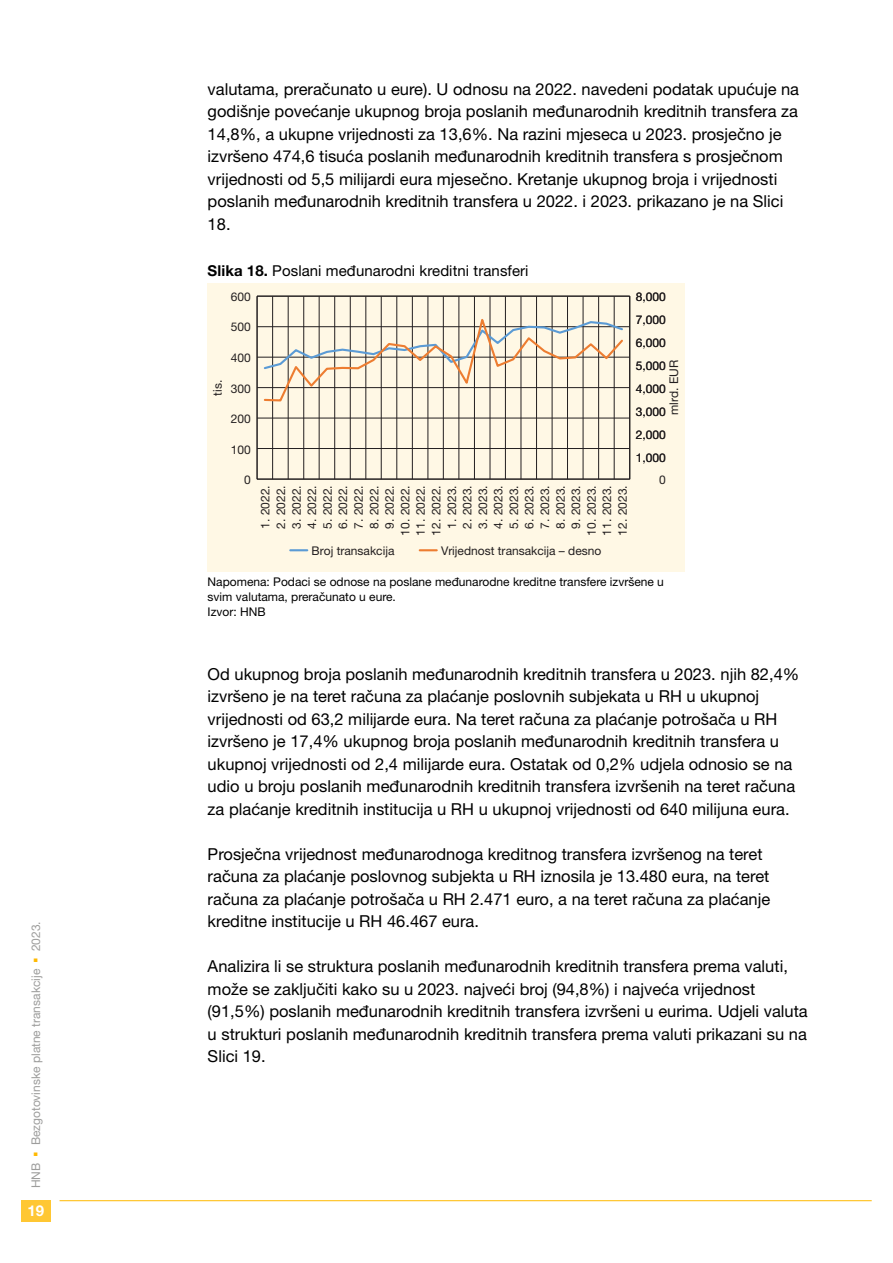
<style>
.page{position:relative;width:893px;height:1263px;background:#fff}
.page>*{position:absolute;margin:0;border:0;box-sizing:border-box;transform-origin:0 0}
.t1{font:16.5px/22.5px "Helvetica Neue LT Pro";color:#000}
.t2{font:15px "Helvetica Neue LT Pro";letter-spacing:.005em;color:#000}
.t3{font:700 15px "Helvetica Neue LT Pro";color:#fff}
.t4{font:12px "Helvetica Neue LT Pro";color:#231f20}
.t5{font:12px/15px "Helvetica Neue LT Pro";color:#000}
.t6{font:12px "Helvetica Neue LT Pro";color:#9d9d9c}
.s1{color:#ffb900}
.s2{font-weight:700}
</style>
<div class="page">
<div style="left:21px;top:1200px;width:30px;height:21px;background:#ffc733"></div>
<hr style="left:60px;top:1200px;width:812px;height:1px;background:#ffb900">
<div style="left:208px;top:283px;width:477px;height:288px;background:#fff8e5"></div>
<hr style="left:257px;top:296px;width:373px;height:1px;background:#231f20">
<hr style="left:257px;top:326px;width:373px;height:1px;background:#231f20">
<hr style="left:257px;top:357px;width:373px;height:1px;background:#231f20">
<hr style="left:257px;top:387px;width:373px;height:1px;background:#231f20">
<hr style="left:257px;top:418px;width:373px;height:1px;background:#231f20">
<hr style="left:257px;top:448px;width:373px;height:1px;background:#231f20">
<hr style="left:257px;top:479px;width:373px;height:1px;background:#231f20">
<hr style="left:629px;top:296px;width:1px;height:183px;background:#231f20">
<hr style="left:614px;top:296px;width:1px;height:183px;background:#231f20">
<hr style="left:598px;top:296px;width:1px;height:183px;background:#231f20">
<hr style="left:583px;top:296px;width:1px;height:183px;background:#231f20">
<hr style="left:567px;top:296px;width:1px;height:183px;background:#231f20">
<hr style="left:552px;top:296px;width:1px;height:183px;background:#231f20">
<hr style="left:536px;top:296px;width:1px;height:183px;background:#231f20">
<hr style="left:521px;top:296px;width:1px;height:183px;background:#231f20">
<hr style="left:505px;top:296px;width:1px;height:183px;background:#231f20">
<hr style="left:490px;top:296px;width:1px;height:183px;background:#231f20">
<hr style="left:474px;top:296px;width:1px;height:183px;background:#231f20">
<hr style="left:459px;top:296px;width:1px;height:183px;background:#231f20">
<hr style="left:443px;top:296px;width:1px;height:183px;background:#231f20">
<hr style="left:428px;top:296px;width:1px;height:183px;background:#231f20">
<hr style="left:412px;top:296px;width:1px;height:183px;background:#231f20">
<hr style="left:397px;top:296px;width:1px;height:183px;background:#231f20">
<hr style="left:381px;top:296px;width:1px;height:183px;background:#231f20">
<hr style="left:366px;top:296px;width:1px;height:183px;background:#231f20">
<hr style="left:350px;top:296px;width:1px;height:183px;background:#231f20">
<hr style="left:334px;top:296px;width:1px;height:183px;background:#231f20">
<hr style="left:319px;top:296px;width:1px;height:183px;background:#231f20">
<hr style="left:303px;top:296px;width:1px;height:183px;background:#231f20">
<hr style="left:288px;top:296px;width:1px;height:183px;background:#231f20">
<hr style="left:272px;top:296px;width:1px;height:183px;background:#231f20">
<hr style="left:257px;top:296px;width:1px;height:183px;background:#231f20">
<svg style="left:262px;top:312px;width:363px;height:91px"></svg>
<svg style="left:290px;top:549px;width:17px;height:2px"></svg>
<svg style="left:420px;top:549px;width:17px;height:2px"></svg>
<p class="t6" style="left:28px;top:1188px;width:269px;rotate:-90deg">HNB <span class="s1">▪</span> Bezgotovinske platne transakcije <span class="s1">▪</span> 2023.</p>
<p class="t3" style="left:27px;top:1201px;width:18px">19</p>
<p class="t1" style="left:208px;top:77px;width:593px">valutama, preračunato u eure). U odnosu na 2022. navedeni podatak upućuje na godišnje povećanje ukupnog broja poslanih međunarodnih kreditnih transfera za 14,8%, a ukupne vrijednosti za 13,6%. Na razini mjeseca u 2023. prosječno je izvršeno 474,6 tisuća poslanih međunarodnih kreditnih transfera s prosječnom vrijednosti od 5,5 milijardi eura mjesečno. Kretanje ukupnog broja i vrijednosti poslanih međunarodnih kreditnih transfera u 2022. i 2023. prikazano je na Slici 18.</p>
<p class="t2" style="left:208px;top:261px;width:322px"><span class="s2">Slika 18.</span> Poslani međunarodni kreditni transferi</p>
<p class="t4" style="left:231px;top:289px;width:22px">600</p>
<p class="t4" style="left:231px;top:320px;width:22px">500</p>
<p class="t4" style="left:210px;top:395px;width:17px;rotate:-90deg">tis.</p>
<p class="t4" style="left:231px;top:350px;width:22px">400</p>
<p class="t4" style="left:231px;top:381px;width:22px">300</p>
<p class="t4" style="left:231px;top:412px;width:22px">200</p>
<p class="t4" style="left:231px;top:442px;width:22px">100</p>
<p class="t4" style="left:244px;top:473px;width:8px">0</p>
<p class="t4" style="left:258px;top:529px;width:45px;rotate:-90deg">1. 2022.</p>
<p class="t4" style="left:273px;top:529px;width:45px;rotate:-90deg">2. 2022.</p>
<p class="t4" style="left:289px;top:529px;width:45px;rotate:-90deg">3. 2022.</p>
<p class="t4" style="left:305px;top:529px;width:45px;rotate:-90deg">4. 2022.</p>
<p class="t4" style="left:320px;top:529px;width:45px;rotate:-90deg">5. 2022.</p>
<p class="t4" style="left:336px;top:529px;width:45px;rotate:-90deg">6. 2022.</p>
<p class="t4" style="left:351px;top:529px;width:45px;rotate:-90deg">7. 2022.</p>
<p class="t4" style="left:367px;top:529px;width:45px;rotate:-90deg">8. 2022.</p>
<p class="t4" style="left:382px;top:529px;width:45px;rotate:-90deg">9. 2022.</p>
<p class="t4" style="left:398px;top:535px;width:52px;rotate:-90deg">10. 2022.</p>
<p class="t4" style="left:413px;top:535px;width:52px;rotate:-90deg">11. 2022.</p>
<p class="t4" style="left:429px;top:535px;width:52px;rotate:-90deg">12. 2022.</p>
<p class="t4" style="left:444px;top:529px;width:45px;rotate:-90deg">1. 2023.</p>
<p class="t4" style="left:460px;top:529px;width:45px;rotate:-90deg">2. 2023.</p>
<p class="t4" style="left:475px;top:529px;width:45px;rotate:-90deg">3. 2023.</p>
<p class="t4" style="left:491px;top:529px;width:45px;rotate:-90deg">4. 2023.</p>
<p class="t4" style="left:506px;top:529px;width:45px;rotate:-90deg">5. 2023.</p>
<p class="t4" style="left:522px;top:529px;width:45px;rotate:-90deg">6. 2023.</p>
<p class="t4" style="left:537px;top:529px;width:45px;rotate:-90deg">7. 2023.</p>
<p class="t4" style="left:553px;top:529px;width:45px;rotate:-90deg">8. 2023.</p>
<p class="t4" style="left:569px;top:529px;width:45px;rotate:-90deg">9. 2023.</p>
<p class="t4" style="left:584px;top:535px;width:52px;rotate:-90deg">10. 2023.</p>
<p class="t4" style="left:600px;top:535px;width:52px;rotate:-90deg">11. 2023.</p>
<p class="t4" style="left:615px;top:535px;width:52px;rotate:-90deg">12. 2023.</p>
<p class="t4" style="left:312px;top:543px;width:84px">Broj transakcija</p>
<p class="t4" style="left:441px;top:543px;width:162px">Vrijednost transakcija – desno</p>
<p class="t4" style="left:636px;top:289px;width:32px">8.000</p>
<p class="t4" style="left:642px;top:289px;width:5px">,</p>
<p class="t4" style="left:636px;top:312px;width:32px">7.000</p>
<p class="t4" style="left:642px;top:312px;width:5px">,</p>
<p class="t4" style="left:636px;top:335px;width:32px">6.000</p>
<p class="t4" style="left:642px;top:335px;width:5px">,</p>
<p class="t4" style="left:666px;top:415px;width:56px;rotate:-90deg">mlrd. EUR</p>
<p class="t4" style="left:636px;top:358px;width:32px">5.000</p>
<p class="t4" style="left:642px;top:358px;width:5px">,</p>
<p class="t4" style="left:636px;top:381px;width:32px">4.000</p>
<p class="t4" style="left:642px;top:381px;width:5px">,</p>
<p class="t4" style="left:636px;top:404px;width:32px">3.000</p>
<p class="t4" style="left:642px;top:404px;width:5px">,</p>
<p class="t4" style="left:636px;top:427px;width:32px">2.000</p>
<p class="t4" style="left:642px;top:427px;width:5px">,</p>
<p class="t4" style="left:636px;top:450px;width:32px">1.000</p>
<p class="t4" style="left:642px;top:450px;width:5px">,</p>
<p class="t4" style="left:659px;top:473px;width:8px">0</p>
<p class="t5" style="left:208px;top:574px;width:458px">Napomena: Podaci se odnose na poslane međunarodne kreditne transfere izvršene u svim valutama, preračunato u eure.<br>Izvor: HNB</p>
<p class="t1" style="left:208px;top:662px;width:593px">Od ukupnog broja poslanih međunarodnih kreditnih transfera u 2023. njih 82,4% izvršeno je na teret računa za plaćanje poslovnih subjekata u RH u ukupnoj vrijednosti od 63,2 milijarde eura. Na teret računa za plaćanje potrošača u RH izvršeno je 17,4% ukupnog broja poslanih međunarodnih kreditnih transfera u ukupnoj vrijednosti od 2,4 milijarde eura. Ostatak od 0,2% udjela odnosio se na udio u broju poslanih međunarodnih kreditnih transfera izvršenih na teret računa za plaćanje kreditnih institucija u RH u ukupnoj vrijednosti od 640 milijuna eura.</p>
<p class="t1" style="left:208px;top:842px;width:564px">Prosječna vrijednost međunarodnoga kreditnog transfera izvršenog na teret računa za plaćanje poslovnog subjekta u RH iznosila je 13.480 eura, na teret računa za plaćanje potrošača u RH 2.471 euro, a na teret računa za plaćanje kreditne institucije u RH 46.467 eura.</p>
<p class="t1" style="left:208px;top:955px;width:602px">Analizira li se struktura poslanih međunarodnih kreditnih transfera prema valuti, može se zaključiti kako su u 2023. najveći broj (94,8%) i najveća vrijednost (91,5%) poslanih međunarodnih kreditnih transfera izvršeni u eurima. Udjeli valuta u strukturi poslanih međunarodnih kreditnih transfera prema valuti prikazani su na Slici 19.</p>
</div>
